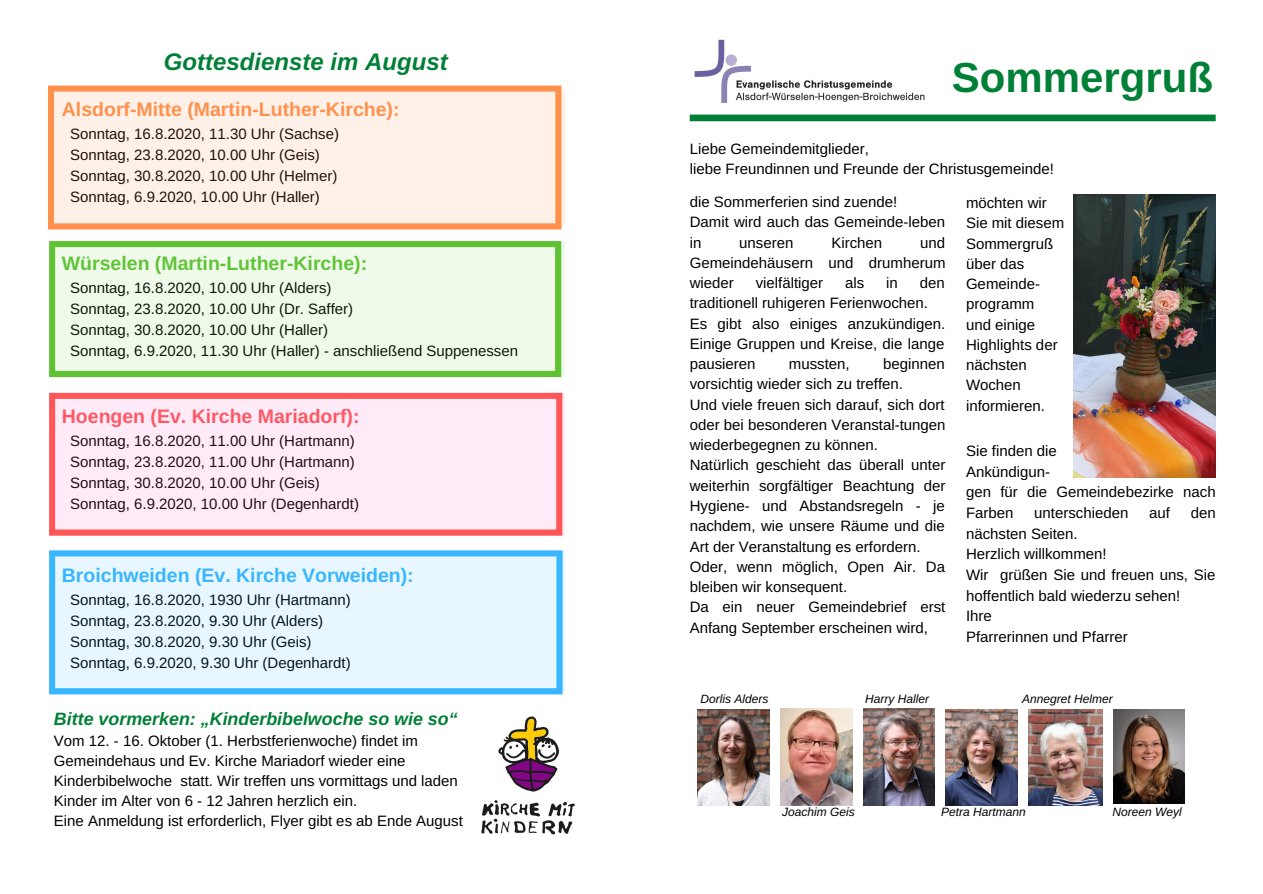
<style>
.page{position:relative;width:1263px;height:894px;background:#fff}
.page>*{position:absolute;margin:0;border:0;box-sizing:border-box;transform-origin:0 0}
.t1{font:700 42px "Arimo";color:#008037}
.t2{font:italic 700 24px "Arimo";color:#008037}
.t3{font:700 19.5px "Arimo";color:#ff914d}
.t4{font:700 19.5px "Arimo";color:#38b6ff}
.t5{font:700 19.5px "Arimo";color:#5ec233}
.t6{font:700 19.5px "Arimo";color:#ff5757}
.t7{font:italic 700 17.85px "Arimo";color:#008037}
.t8{font:15px/20.2px "Arimo";color:#000}
.t9{font:italic 12px "Arimo";color:#000}
</style>
<div class="page">
<img style="left:694px;top:39px;width:231px;height:64px">
<svg style="left:690px;top:114px;width:526px;height:7px"></svg>
<img style="left:781px;top:708px;width:72px;height:97px">
<img style="left:1029px;top:709px;width:74px;height:95px">
<img style="left:1113px;top:709px;width:71px;height:94px">
<img style="left:946px;top:709px;width:72px;height:95px">
<img style="left:697px;top:709px;width:72px;height:95px">
<img style="left:864px;top:708px;width:70px;height:97px">
<img style="left:1074px;top:195px;width:141px;height:282px">
<svg style="left:49px;top:393px;width:513px;height:142px;fill:#ffebf7"></svg>
<svg style="left:48px;top:85px;width:513px;height:144px;fill:#fff1e8"></svg>
<svg style="left:49px;top:550px;width:514px;height:144px;fill:#e8f6ff"></svg>
<svg style="left:49px;top:241px;width:512px;height:136px;fill:#f0faeb"></svg>
<img style="left:481px;top:716px;width:94px;height:119px">
<h2 class="t2" style="left:164px;top:49px;width:285px">Gottesdienste im August</h2>
<h3 class="t3" style="left:62px;top:99px;width:339px">Alsdorf-Mitte (Martin-Luther-Kirche):</h3>
<p class="t8" style="left:70px;top:124px;width:270px;line-height:21px">Sonntag, 16.8.2020, 11.30 Uhr (Sachse)<br>Sonntag, 23.8.2020, 10.00 Uhr (Geis)<br>Sonntag, 30.8.2020, 10.00 Uhr (Helmer)<br>Sonntag, 6.9.2020, 10.00 Uhr (Haller)</p>
<h3 class="t5" style="left:62px;top:252px;width:307px">Würselen (Martin-Luther-Kirche):</h3>
<p class="t8" style="left:70px;top:277px;width:449px;line-height:21px">Sonntag, 16.8.2020, 10.00 Uhr (Alders)<br>Sonntag, 23.8.2020, 10.00 Uhr (Dr. Saffer)<br>Sonntag, 30.8.2020, 10.00 Uhr (Haller)<br>Sonntag, 6.9.2020, 11.30 Uhr (Haller) - anschließend Suppenessen</p>
<h3 class="t6" style="left:62px;top:405px;width:299px">Hoengen (Ev. Kirche Mariadorf):</h3>
<p class="t8" style="left:70px;top:430px;width:290px;line-height:21px">Sonntag, 16.8.2020, 11.00 Uhr (Hartmann)<br>Sonntag, 23.8.2020, 11.00 Uhr (Hartmann)<br>Sonntag, 30.8.2020, 10.00 Uhr (Geis)<br>Sonntag, 6.9.2020, 10.00 Uhr (Degenhardt)</p>
<h3 class="t4" style="left:62px;top:564px;width:353px">Broichweiden (Ev. Kirche Vorweiden):</h3>
<p class="t8" style="left:70px;top:589px;width:282px;line-height:21px">Sonntag, 16.8.2020, 1930 Uhr (Hartmann)<br>Sonntag, 23.8.2020, 9.30 Uhr (Alders)<br>Sonntag, 30.8.2020, 9.30 Uhr (Geis)<br>Sonntag, 6.9.2020, 9.30 Uhr (Degenhardt)</p>
<p class="t7" style="left:54px;top:708px;width:405px">Bitte vormerken: „Kinderbibelwoche so wie so“</p>
<p class="t8" style="left:54px;top:730px;width:410px">Vom 12. - 16. Oktober (1. Herbstferienwoche) findet im Gemeindehaus und Ev. Kirche Mariadorf wieder eine Kinderbibelwoche statt. Wir treffen uns vormittags und laden Kinder im Alter von 6 - 12 Jahren herzlich ein.<br>Eine Anmeldung ist erforderlich, Flyer gibt es ab Ende August</p>
<h1 class="t1" style="left:952px;top:54px;width:263px">Sommergruß</h1>
<p class="t8" style="left:690px;top:138px;width:366px">Liebe Gemeindemitglieder,<br>liebe Freundinnen und Freunde der Christusgemeinde!</p>
<p class="t8" style="left:690px;top:192px;width:257px">die Sommerferien sind zuende!<br>Damit wird auch das Gemeinde-leben in</p>
<p class="t8" style="left:966px;top:192px;width:100px">möchten wir<br>Sie mit diesem<br>Sommergruß über das<br>Gemeinde&shy;programm<br>und einige<br>Highlights der nächsten<br>Wochen informieren.</p>
<p class="t8" style="left:690px;top:232px;width:257px;text-align:justify;text-indent:230px">und Gemeindehäusern und drumherum wieder</p>
<p class="t8" style="left:739px;top:232px;width:56px">unseren</p>
<p class="t8" style="left:831px;top:232px;width:52px">Kirchen</p>
<p class="t8" style="left:690px;top:273px;width:257px;text-indent:230px">den traditionell ruhigeren Ferienwochen.<br>Es gibt also einiges anzukündigen.<br>Einige Gruppen und Kreise, die lange pausieren</p>
<p class="t8" style="left:756px;top:273px;width:69px">vielfältiger</p>
<p class="t8" style="left:845px;top:273px;width:21px">als</p>
<p class="t8" style="left:886px;top:273px;width:13px">in</p>
<p class="t8" style="left:690px;top:354px;width:257px;text-indent:193px">beginnen vorsichtig wieder sich zu treffen.<br>Und viele freuen sich darauf, sich dort oder bei besonderen Veranstal-tungen wiederbegegnen zu können.<br>Natürlich geschieht das überall unter weiterhin sorgfältiger Beachtung der<br>Hygiene- und Abstandsregeln - je nachdem, wie unsere Räume und die<br>Art der Veranstaltung es erfordern.<br>Oder, wenn möglich, Open Air. Da bleiben wir konsequent.<br>Da ein neuer Gemeindebrief erst<br>Anfang September erscheinen wird,</p>
<p class="t8" style="left:789px;top:354px;width:62px">mussten,</p>
<p class="t8" style="left:966px;top:440px;width:251px;line-height:20.7px">Sie finden die<br>Ankündigun-<br>gen für die Gemeindebezirke nach<br>Farben</p>
<p class="t8" style="left:1034px;top:502px;width:96px">unterschieden</p>
<p class="t8" style="left:1149px;top:502px;width:22px">auf</p>
<p class="t8" style="left:1191px;top:502px;width:27px">den</p>
<p class="t8" style="left:966px;top:523px;width:251px;line-height:20.7px">nächsten Seiten.<br>Herzlich willkommen!<br>Wir grüßen Sie und freuen uns, Sie hoffentlich bald wiederzu sehen!<br>Ihre<br>Pfarrerinnen und Pfarrer</p>
<p class="t9" style="left:700px;top:691px;width:69px">Dorlis Alders</p>
<p class="t9" style="left:865px;top:691px;width:65px">Harry Haller</p>
<p class="t9" style="left:1022px;top:691px;width:92px">Annegret Helmer</p>
<p class="t9" style="left:782px;top:804px;width:74px">Joachim Geis</p>
<p class="t9" style="left:941px;top:804px;width:86px">Petra Hartmann</p>
<p class="t9" style="left:1112px;top:804px;width:71px">Noreen Weyl</p>
</div>
